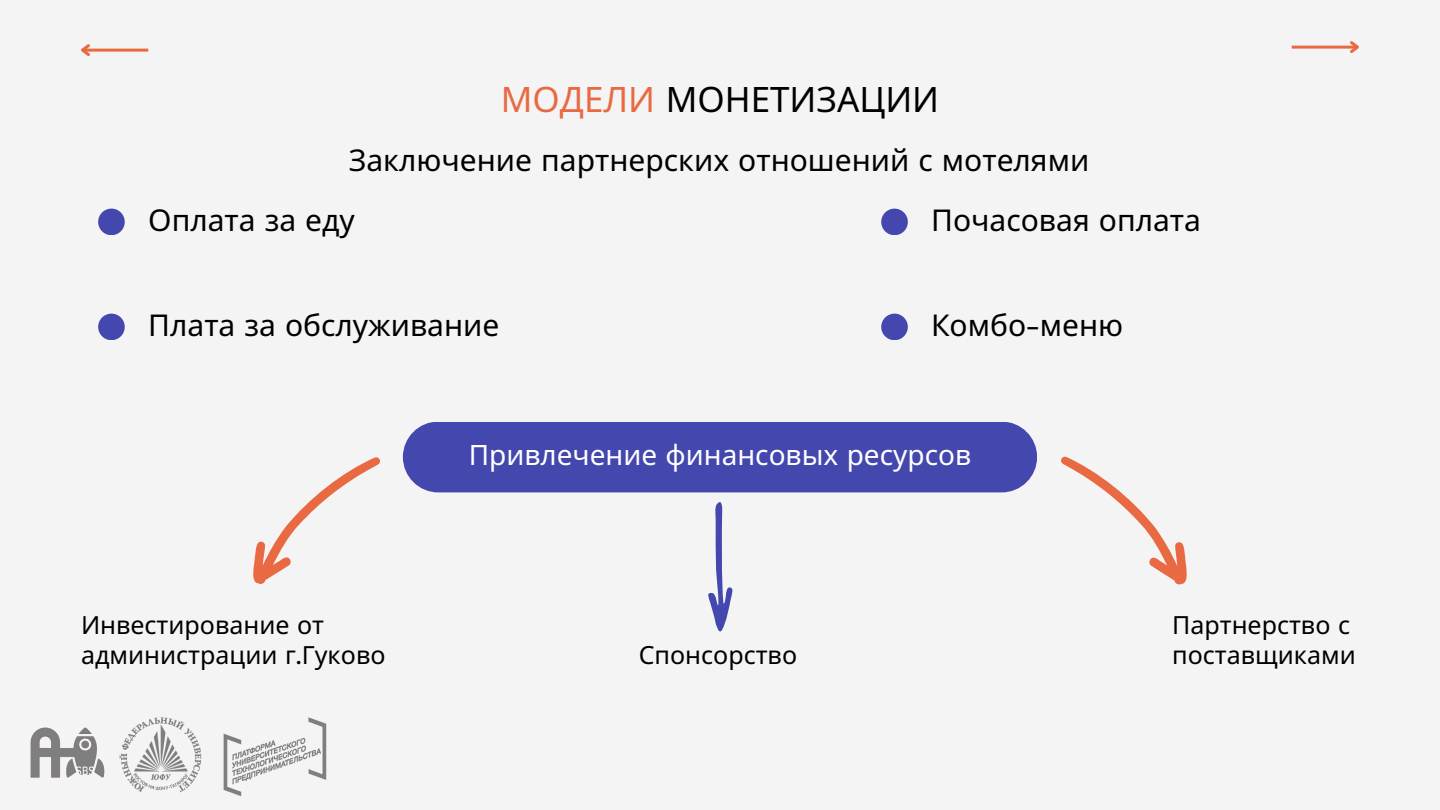
<style>
.page{position:relative;width:1440px;height:810px;background:#f4f4f4}
.page>*{position:absolute;margin:0;border:0;box-sizing:border-box;transform-origin:0 0}
.t1{font:35px "Noto Sans";color:#000}
.t2{font:30px "Noto Sans";color:#000}
.t3{font:28px "Noto Sans";color:#fff}
.t4{font:25px/30px "Noto Sans";color:#000}
.s1{color:#e96942}
.s2{font-family:"Now"}
</style>
<div class="page">
<hr style="left:1292px;top:46px;width:65px;height:3px;background:#e96942">
<svg style="left:1347px;top:41px;width:12px;height:12px"></svg>
<hr style="left:82px;top:49px;width:66px;height:3px;background:#e96942">
<svg style="left:81px;top:44px;width:12px;height:12px"></svg>
<img style="left:30px;top:727px;width:75px;height:51px">
<img style="left:119px;top:717px;width:83px;height:76px">
<img style="left:223px;top:717px;width:104px;height:79px">
<div style="left:403px;top:422px;width:634px;height:70px;background:#4447ae;border-radius:35px"></div>
<div style="left:98px;top:209px;width:27px;height:26px;background:#4447ae;border-radius:50%"></div>
<div style="left:881px;top:209px;width:27px;height:26px;background:#4447ae;border-radius:50%"></div>
<div style="left:98px;top:314px;width:27px;height:26px;background:#4447ae;border-radius:50%"></div>
<div style="left:881px;top:314px;width:27px;height:26px;background:#4447ae;border-radius:50%"></div>
<svg style="left:253px;top:456px;width:152px;height:128px"></svg>
<svg style="left:1035px;top:456px;width:152px;height:129px"></svg>
<svg style="left:708px;top:502px;width:25px;height:130px"></svg>
<p class="t1" style="left:501px;top:75px;width:440px"><span class="s1">МОДЕЛИ</span> МОНЕТИЗАЦИИ</p>
<p class="t2" style="left:349px;top:139px;width:742px">Заключение партнерских отношений с мотелями</p>
<p class="t2" style="left:148px;top:199px;width:208px">Оплата за еду</p>
<p class="t2" style="left:931px;top:199px;width:271px">Почасовая оплата</p>
<p class="t2" style="left:148px;top:304px;width:353px">Плата за обслуживание</p>
<p class="t2" style="left:931px;top:304px;width:194px">Комбо<span class="s2">-</span>меню</p>
<p class="t3" style="left:469px;top:435px;width:504px">Привлечение финансовых ресурсов</p>
<p class="t4" style="left:81px;top:610px;width:306px">Инвестирование от администрации г<span class="s2">.</span>Гуково</p>
<p class="t4" style="left:1172px;top:610px;width:185px">Партнерство с поставщиками</p>
<p class="t4" style="left:639px;top:640px;width:160px">Спонсорство</p>
</div>
